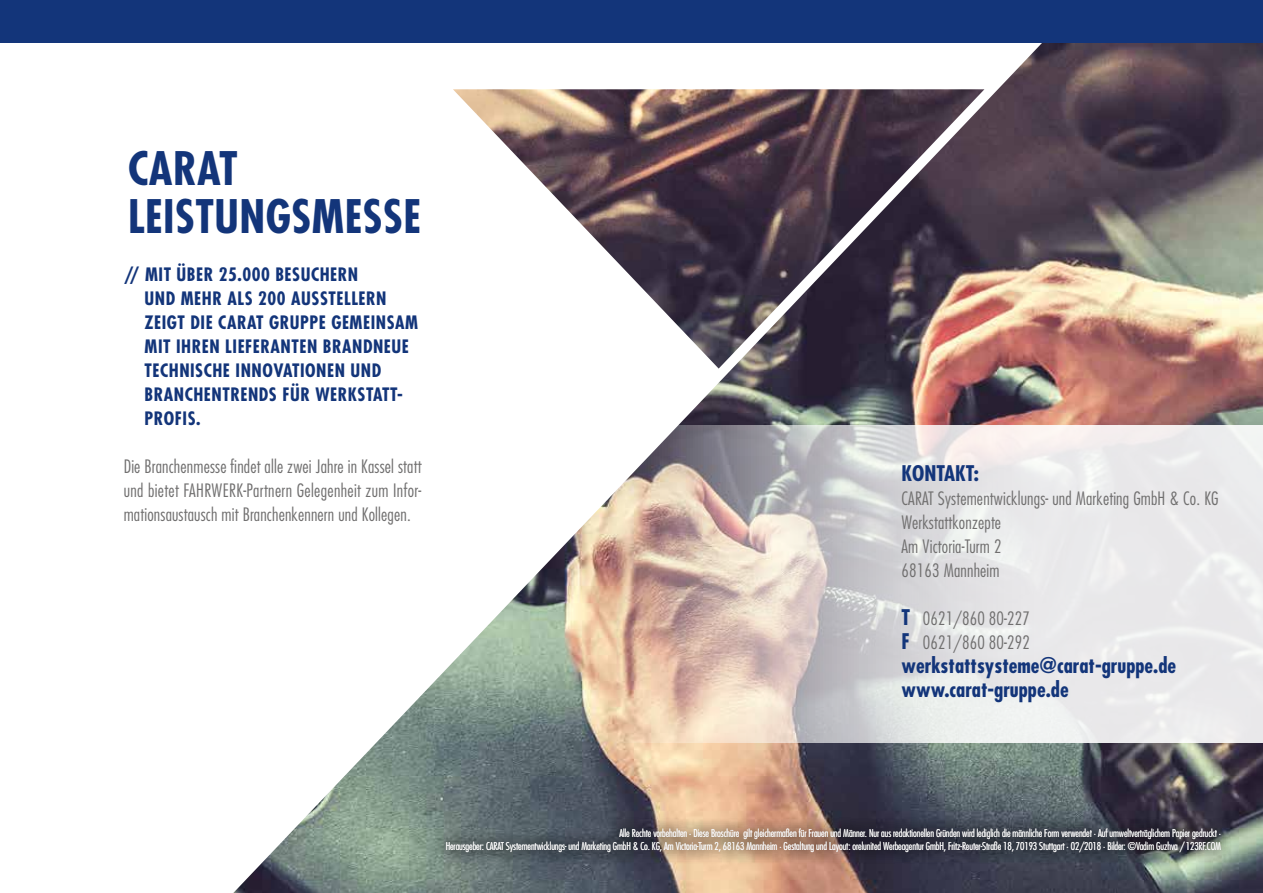
<style>
.page{position:relative;width:1263px;height:893px;background:#fff}
.page>*{position:absolute;margin:0;border:0;box-sizing:border-box;transform-origin:0 0}
.t1{font:700 condensed 45px/48px "Futura";letter-spacing:.01em;color:#13357a}
.t2{font:700 condensed 21px/24px "Futura";color:#13357a}
.t3{font:300 condensed 18px/24px "Futura";letter-spacing:.01em;color:#706f6f}
.t4{font:700 condensed 18px/24px "Futura";letter-spacing:.03em;color:#13357a}
.t5{font:300 condensed 10.5px/13.5px "Futura";letter-spacing:-.01em;color:#fff;text-align:right}
.s1{font-weight:700;font-size:21px;color:#13357a}
</style>
<div class="page">
<img style="left:233px;top:43px;width:1030px;height:850px">
<img style="left:453px;top:89px;width:531px;height:280px">
<svg style="left:567px;top:425px;width:696px;height:317px;background:#ddd6d2"></svg>
<div style="left:0;top:0;width:1263px;height:43px;background:#13357a"></div>
<div style="left:433px;top:815px;width:801px;height:50px;background:#000;opacity:.8"></div>
<h1 class="t1" style="left:128px;top:144px;width:294px">CARAT<br>LEISTUNGSMESSE</h1>
<h3 class="t4" style="left:145px;top:263px;width:275px;text-indent:-21px">// MIT ÜBER 25.000 BESUCHERN<br>UND MEHR ALS 200 AUSSTELLERN<br>ZEIGT DIE CARAT GRUPPE GEMEINSAM<br>MIT IHREN LIEFERANTEN BRANDNEUE<br>TECHNISCHE INNOVATIONEN UND<br>BRANCHENTRENDS FÜR WERKSTATT-<br>PROFIS.</h3>
<h3 class="t3" style="left:124px;top:454px;width:299px;text-align:justify">Die Branchenmesse findet alle zwei Jahre in Kassel statt und bietet FAHRWERK-Partnern Gelegenheit zum Infor&shy;mationsaustausch mit Branchenkennern und Kollegen.</h3>
<h2 class="t2" style="left:901px;top:461px;width:79px">KONTAKT:</h2>
<h3 class="t3" style="left:901px;top:486px;width:319px">CARAT Systementwicklungs- und Marketing GmbH &amp; Co. KG<br>Werkstattkonzepte<br>Am Victoria-Turm 2<br>68163 Mannheim</h3>
<h3 class="t3" style="left:901px;top:606px;width:130px"><span class="s1">T</span> 0621/860 80-227<br><span class="s1">F</span> 0621/860 80-292</h3>
<h2 class="t2" style="left:901px;top:653px;width:276px">werkstattsysteme@carat-gruppe.de www.carat-gruppe.de</h2>
<p class="t5" style="left:446px;top:826px;width:777px">Alle Rechte vorbehalten · Diese Broschüre gilt gleichermaßen für Frauen und Männer. Nur aus redaktionellen Gründen wird lediglich die männliche Form verwendet · Auf umweltverträglichem Papier gedruckt ·<br>Herausgeber: CARAT Systementwicklungs- und Marketing GmbH &amp; Co. KG, Am Victoria-Turm 2, 68163 Mannheim · Gestaltung und Layout: orelunited Werbeagentur GmbH, Fritz-Reuter-Straße 18, 70193 Stuttgart · 02/2018 · Bilder: ©Vadim Guzhva /123RF.COM</p>
</div>
